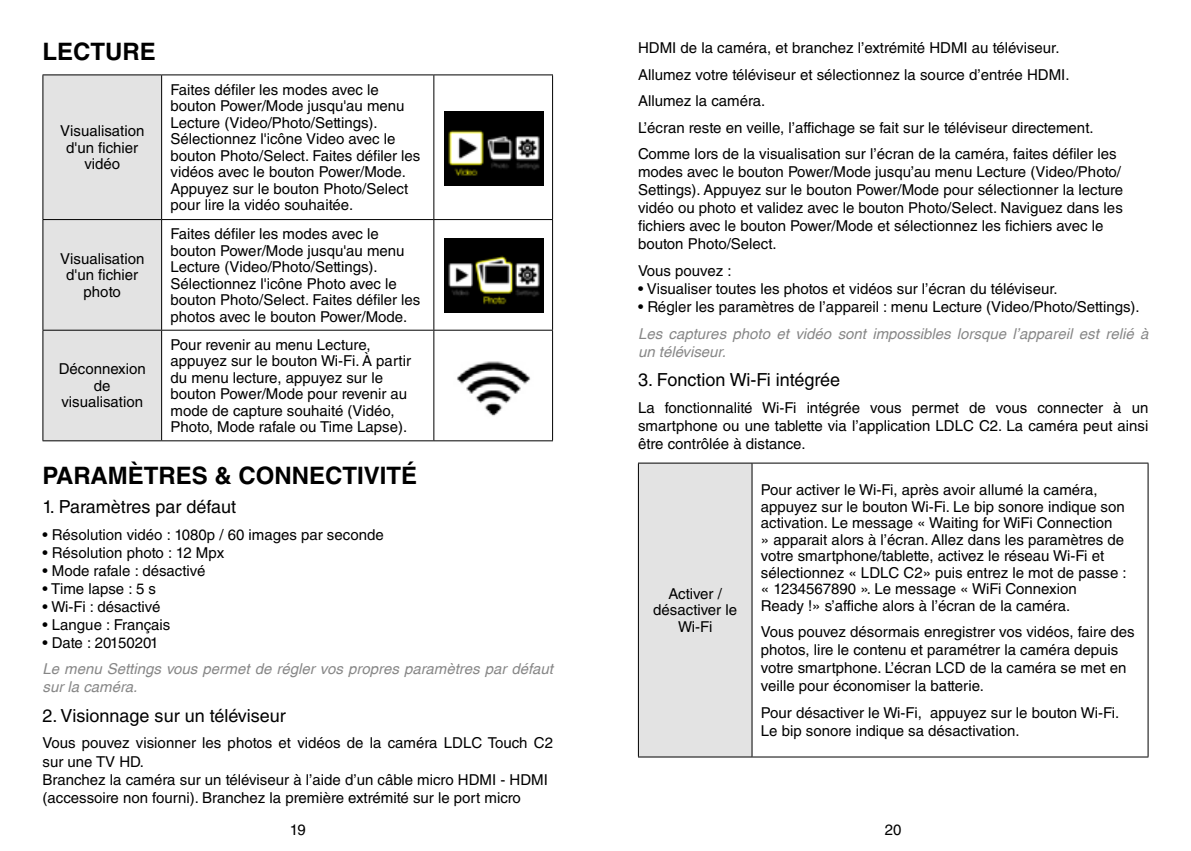
<style>
.page{position:relative;width:1191px;height:851px;background:#fff}
.page>*{position:absolute;margin:0;border:0;box-sizing:border-box;transform-origin:0 0}
.t1{font:700 24px "Helvetica LT Std";color:#000}
.t2{font:18px "Helvetica LT Std";color:#000}
.t3{font:15px/16.5px "Helvetica LT Std";color:#000}
.t4{font:italic 15px/18px "Helvetica LT";color:#878787}
</style>
<div class="page">
<div style="left:43px;top:75px;width:118px;height:365px;background:#e3e3e3"></div>
<hr style="left:43px;top:74px;width:119px;height:1px;background:#000">
<hr style="left:162px;top:74px;width:272px;height:1px;background:#000">
<hr style="left:434px;top:74px;width:119px;height:1px;background:#000">
<hr style="left:43px;top:219px;width:119px;height:1px;background:#000">
<hr style="left:162px;top:219px;width:272px;height:1px;background:#000">
<hr style="left:434px;top:219px;width:119px;height:1px;background:#000">
<hr style="left:43px;top:329px;width:119px;height:1px;background:#000">
<hr style="left:162px;top:329px;width:272px;height:1px;background:#000">
<hr style="left:434px;top:329px;width:119px;height:1px;background:#000">
<hr style="left:43px;top:440px;width:119px;height:1px;background:#000">
<hr style="left:162px;top:440px;width:272px;height:1px;background:#000">
<hr style="left:434px;top:440px;width:119px;height:1px;background:#000">
<hr style="left:161px;top:75px;width:1px;height:144px;background:#000">
<hr style="left:161px;top:220px;width:1px;height:110px;background:#000">
<hr style="left:161px;top:330px;width:1px;height:110px;background:#000">
<hr style="left:42px;top:75px;width:1px;height:144px;background:#000">
<hr style="left:433px;top:75px;width:1px;height:144px;background:#000">
<hr style="left:552px;top:75px;width:1px;height:144px;background:#000">
<hr style="left:42px;top:220px;width:1px;height:110px;background:#000">
<hr style="left:433px;top:220px;width:1px;height:110px;background:#000">
<hr style="left:552px;top:220px;width:1px;height:110px;background:#000">
<hr style="left:42px;top:330px;width:1px;height:110px;background:#000">
<hr style="left:433px;top:330px;width:1px;height:110px;background:#000">
<hr style="left:552px;top:330px;width:1px;height:110px;background:#000">
<img style="left:445px;top:112px;width:98px;height:73px">
<img style="left:445px;top:238px;width:98px;height:74px">
<img style="left:457px;top:361px;width:74px;height:55px">
<div style="left:638px;top:463px;width:114px;height:293px;background:#e3e3e3"></div>
<hr style="left:638px;top:462px;width:114px;height:1px;background:#000">
<hr style="left:752px;top:462px;width:396px;height:1px;background:#000">
<hr style="left:638px;top:756px;width:114px;height:1px;background:#000">
<hr style="left:752px;top:756px;width:396px;height:1px;background:#000">
<hr style="left:751px;top:463px;width:1px;height:293px;background:#000">
<hr style="left:638px;top:463px;width:1px;height:293px;background:#000">
<hr style="left:1147px;top:463px;width:1px;height:293px;background:#000">
<h1 class="t1" style="left:43px;top:37px;width:115px">LECTURE</h1>
<p class="t3" style="left:60px;top:122px;width:86px;text-align:center">Visualisation d'un fichier vidéo</p>
<p class="t3" style="left:60px;top:250px;width:86px;text-align:center">Visualisation d'un fichier photo</p>
<p class="t3" style="left:59px;top:361px;width:89px;text-align:center">Déconnexion de visualisation</p>
<p class="t3" style="left:170px;top:81px;width:251px">Faites défiler les modes avec le bouton Power/Mode jusqu'au menu Lecture (Video/Photo/Settings).<br>Sélectionnez l'icône Video avec le bouton Photo/Select. Faites défiler les vidéos avec le bouton Power/Mode.<br>Appuyez sur le bouton Photo/Select pour lire la vidéo souhaitée.</p>
<p class="t3" style="left:170px;top:225px;width:251px">Faites défiler les modes avec le bouton Power/Mode jusqu'au menu Lecture (Video/Photo/Settings).<br>Sélectionnez l'icône Photo avec le bouton Photo/Select. Faites défiler les photos avec le bouton Power/Mode.</p>
<p class="t3" style="left:170px;top:336px;width:242px">Pour revenir au menu Lecture, appuyez sur le bouton Wi-Fi. À partir du menu lecture, appuyez sur le bouton Power/Mode pour revenir au mode de capture souhaité (Vidéo, Photo, Mode rafale ou Time Lapse).</p>
<h1 class="t1" style="left:43px;top:461px;width:376px">PARAMÈTRES &amp; CONNECTIVITÉ</h1>
<p class="t2" style="left:43px;top:496px;width:195px">1. Paramètres par défaut</p>
<p class="t3" style="left:43px;top:526px;width:343px">• Résolution vidéo : 1080p / 60 images par seconde</p>
<p class="t3" style="left:43px;top:544px;width:183px">• Résolution photo : 12 Mpx</p>
<p class="t3" style="left:43px;top:562px;width:164px">• Mode rafale : désactivé</p>
<p class="t3" style="left:43px;top:580px;width:115px">• Time lapse : 5 s</p>
<p class="t3" style="left:43px;top:598px;width:119px">• Wi-Fi : désactivé</p>
<p class="t3" style="left:43px;top:616px;width:129px">• Langue : Français</p>
<p class="t3" style="left:43px;top:634px;width:118px">• Date : 20150201</p>
<p class="t4" style="left:43px;top:660px;width:512px">Le menu Settings vous permet de régler vos propres paramètres par défaut sur la caméra.</p>
<p class="t2" style="left:43px;top:705px;width:245px">2. Visionnage sur un téléviseur</p>
<p class="t3" style="left:43px;top:734px;width:512px;line-height:18px">Vous pouvez visionner les photos et vidéos de la caméra LDLC Touch C2 sur une TV HD.<br>Branchez la caméra sur un téléviseur à l’aide d’un câble micro HDMI - HDMI (accessoire non fourni). Branchez la première extrémité sur le port micro</p>
<p class="t3" style="left:638px;top:35px;width:480px;line-height:26.4px">HDMI de la caméra, et branchez l’extrémité HDMI au téléviseur.<br>Allumez votre téléviseur et sélectionnez la source d’entrée HDMI.<br>Allumez la caméra.<br>L’écran reste en veille, l’affichage se fait sur le téléviseur directement.<br>Comme lors de la visualisation sur l’écran de la caméra, faites défiler les</p>
<p class="t3" style="left:638px;top:163px;width:487px;line-height:18px">modes avec le bouton Power/Mode jusqu’au menu Lecture (Video/Photo/ Settings). Appuyez sur le bouton Power/Mode pour sélectionner la lecture vidéo ou photo et validez avec le bouton Photo/Select. Naviguez dans les fichiers avec le bouton Power/Mode et sélectionnez les fichiers avec le bouton Photo/Select.</p>
<p class="t3" style="left:638px;top:262px;width:95px">Vous pouvez :</p>
<p class="t3" style="left:638px;top:280px;width:421px">• Visualiser toutes les photos et vidéos sur l’écran du téléviseur.</p>
<p class="t3" style="left:638px;top:298px;width:503px">• Régler les paramètres de l’appareil : menu Lecture (Video/Photo/Settings).</p>
<p class="t4" style="left:638px;top:324px;width:512px">Les captures photo et vidéo sont impossibles lorsque l’appareil est relié à un téléviseur.</p>
<p class="t2" style="left:638px;top:369px;width:204px">3. Fonction Wi-Fi intégrée</p>
<p class="t3" style="left:638px;top:398px;width:512px;line-height:18px;text-align:justify">La fonctionnalité Wi-Fi intégrée vous permet de vous connecter à un smartphone ou une tablette via l’application LDLC C2. La caméra peut ainsi être contrôlée à distance.</p>
<p class="t3" style="left:653px;top:585px;width:85px;text-align:center">Activer / désactiver le<br>Wi-Fi</p>
<p class="t3" style="left:761px;top:481px;width:367px">Pour activer le Wi-Fi, après avoir allumé la caméra, appuyez sur le bouton Wi-Fi. Le bip sonore indique son activation. Le message « Waiting for WiFi Connection<br>» apparait alors à l’écran. Allez dans les paramètres de votre smartphone/tablette, activez le réseau Wi-Fi et sélectionnez « LDLC C2» puis entrez le mot de passe : « 1234567890 ». Le message « WiFi Connexion<br>Ready !» s’affiche alors à l’écran de la caméra.</p>
<p class="t3" style="left:761px;top:622px;width:375px;line-height:18px">Vous pouvez désormais enregistrer vos vidéos, faire des photos, lire le contenu et paramétrer la caméra depuis votre smartphone. L’écran LCD de la caméra se met en veille pour économiser la batterie.</p>
<p class="t3" style="left:761px;top:703px;width:360px;line-height:18px">Pour désactiver le Wi-Fi, appuyez sur le bouton Wi-Fi.<br>Le bip sonore indique sa désactivation.</p>
<p class="t3" style="left:290px;top:820px;width:18px">19</p>
<p class="t3" style="left:885px;top:820px;width:18px">20</p>
</div>
